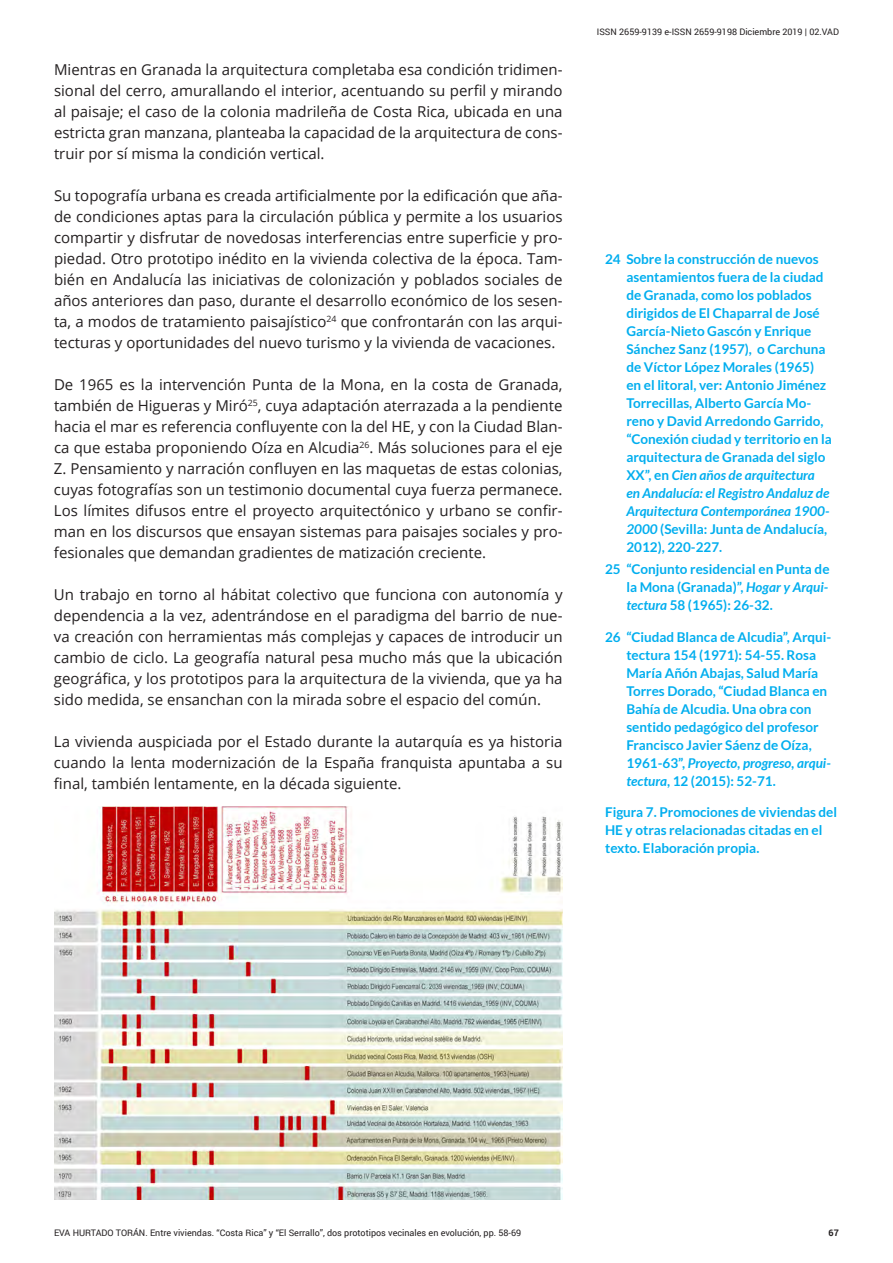
<style>
.page{position:relative;width:893px;height:1263px;background:#fff}
.page>*{position:absolute;margin:0;border:0;box-sizing:border-box;transform-origin:0 0}
.t1{font:15px/21px "Open Sans";color:#231f20;text-align:justify}
.t2{font:700 13.5px/18px "Lato";color:#00aeef}
.t3{font:9px "Roboto";color:#231f20}
.t4{font:700 9px "Roboto";color:#231f20}
.s1{font-style:italic}
</style>
<div class="page">
<img style="left:54px;top:806px;width:509px;height:393px">
<p class="t1" style="left:54px;top:59px;width:510px">Mientras en Granada la arquitectura completaba esa condición tridimen&shy;sional del cerro, amurallando el interior, acentuando su perfil y mirando al paisaje; el caso de la colonia madrileña de Costa Rica, ubicada en una estricta gran manzana, planteaba la capacidad de la arquitectura de cons&shy;truir por sí misma la condición vertical.</p>
<p class="t1" style="left:54px;top:185px;width:510px">Su topografía urbana es creada artificialmente por la edificación que aña&shy;de condiciones aptas para la circulación pública y permite a los usuarios compartir y disfrutar de novedosas interferencias entre superficie y pro&shy;piedad. Otro prototipo inédito en la vivienda colectiva de la época. Tam&shy;bién en Andalucía las iniciativas de colonización y poblados sociales de años anteriores dan paso, durante el desarrollo económico de los sesen&shy;ta, a modos de tratamiento paisajístico<sup>24</sup> que confrontarán con las arqui&shy;tecturas y oportunidades del nuevo turismo y la vivienda de vacaciones.</p>
<p class="t1" style="left:54px;top:374px;width:510px">De 1965 es la intervención Punta de la Mona, en la costa de Granada, también de Higueras y Miró<sup>25</sup>, cuya adaptación aterrazada a la pendiente hacia el mar es referencia confluyente con la del HE, y con la Ciudad Blan&shy;ca que estaba proponiendo Oíza en Alcudia<sup>26</sup>. Más soluciones para el eje Z. Pensamiento y narración confluyen en las maquetas de estas colonias, cuyas fotografías son un testimonio documental cuya fuerza permanece.<br>Los límites difusos entre el proyecto arquitectónico y urbano se confir&shy;man en los discursos que ensayan sistemas para paisajes sociales y pro&shy;fesionales que demandan gradientes de matización creciente.</p>
<p class="t1" style="left:54px;top:584px;width:510px">Un trabajo en torno al hábitat colectivo que funciona con autonomía y dependencia a la vez, adentrándose en el paradigma del barrio de nue&shy;va creación con herramientas más complejas y capaces de introducir un cambio de ciclo. La geografía natural pesa mucho más que la ubicación geográfica, y los prototipos para la arquitectura de la vivienda, que ya ha sido medida, se ensanchan con la mirada sobre el espacio del común.</p>
<p class="t1" style="left:54px;top:731px;width:510px">La vivienda auspiciada por el Estado durante la autarquía es ya historia cuando la lenta modernización de la España franquista apuntaba a su final, también lentamente, en la década siguiente.</p>
<p class="t3" style="left:597px;top:25px;width:244px">ISSN 2659-9139 e-ISSN 2659-9198 Diciembre 2019 | 02.VAD</p>
<p class="t2" style="left:626px;top:250px;width:207px;text-indent:-21px">24 Sobre la construcción de nuevos asentamientos fuera de la ciudad de Granada, como los poblados dirigidos de El Chaparral de José<br>García-Nieto Gascón y Enrique<br>Sánchez Sanz (1957), o Carchuna de Víctor López Morales (1965) en el litoral, ver: Antonio Jiménez<br>Torrecillas, Alberto García Mo&shy;reno y David Arredondo Garrido, “Conexión ciudad y territorio en la arquitectura de Granada del siglo<br>XX”, en <span class="s1">Cien años de arquitectura en Andalucía: el Registro Andaluz de<br>Arquitectura Contemporánea 1900-<br>2000</span> (Sevilla: Junta de Andalucía,<br>2012), 220-227.</p>
<p class="t2" style="left:626px;top:560px;width:205px;text-align:justify;text-indent:-21px">25 “Conjunto residencial en Punta de la Mona (Granada)”, <span class="s1">Hogar y Arqui&shy;tectura</span> 58 (1965): 26-32.</p>
<p class="t2" style="left:626px;top:628px;width:206px;text-indent:-21px">26 “Ciudad Blanca de Alcudia”, Arqui&shy;tectura 154 (1971): 54-55. Rosa<br>María Añón Abajas, Salud María<br>Torres Dorado, “Ciudad Blanca en<br>Bahía de Alcudia. Una obra con sentido pedagógico del profesor<br>Francisco Javier Sáenz de Oíza,<br>1961-63”, <span class="s1">Proyecto, progreso, arqui&shy;tectura</span>, 12 (2015): 52-71.</p>
<p class="t2" style="left:605px;top:803px;width:234px">Figura 7. Promociones de viviendas del<br>HE y otras relacionadas citadas en el texto. Elaboración propia.</p>
<p class="t3" style="left:54px;top:1226px;width:469px">EVA HURTADO TORÁN. Entre viviendas. “Costa Rica” y “El Serrallo”, dos prototipos vecinales en evolución, pp. 58-69</p>
<p class="t4" style="left:829px;top:1226px;width:12px">67</p>
</div>
